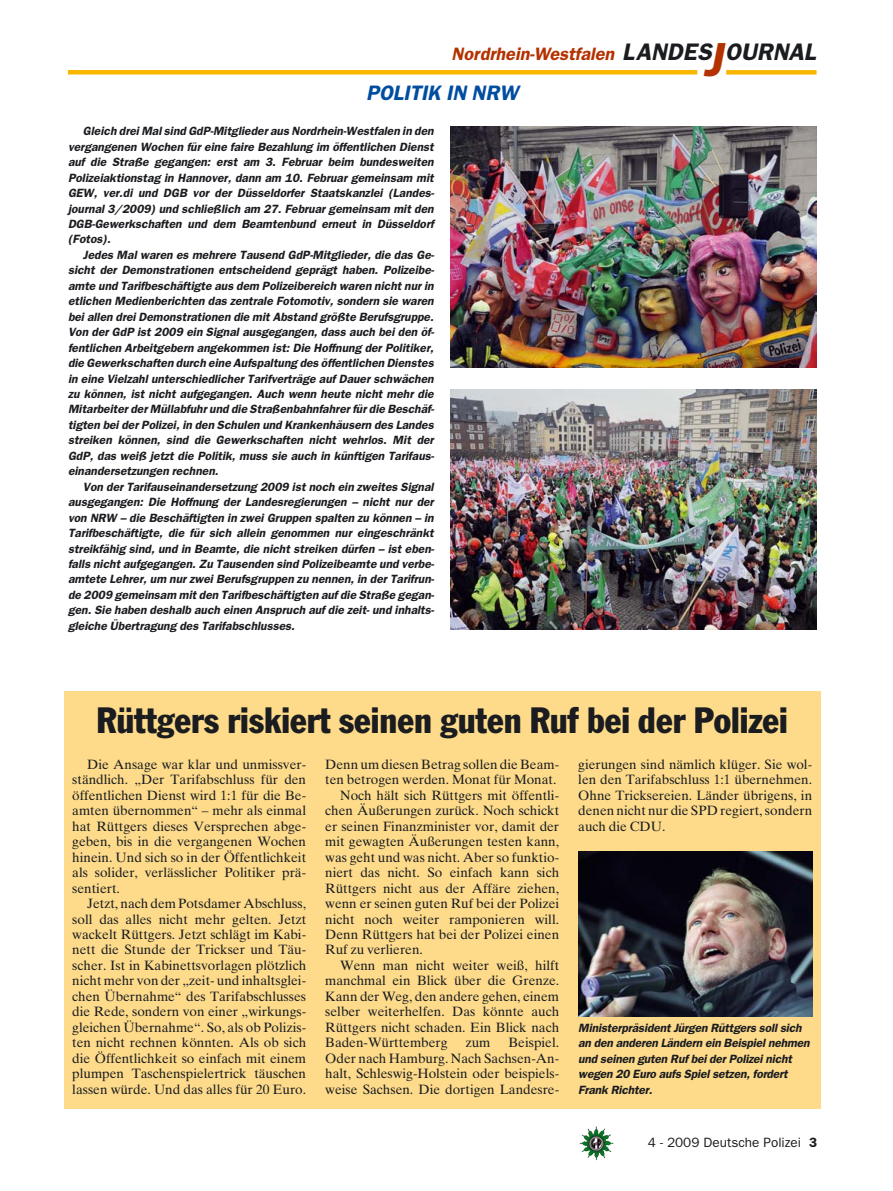
<style>
.page{position:relative;width:893px;height:1191px;background:#fff}
.page>*{position:absolute;margin:0;border:0;box-sizing:border-box;transform-origin:0 0}
.t1{font:condensed 36px "Franklin Gothic";color:#1b1c20}
.t2{font:italic 600 24px "Franklin Gothic";color:#1b1c20}
.t3{font:italic 600 21px "Franklin Gothic";color:#004d9f}
.t4{font:italic 600 18px "Franklin Gothic";color:#b43200}
.t5{font:13.5px/15.5px "Times Ten";color:#1b1c20;text-align:justify}
.t6{font:13.5px "Franklin Gothic";color:#1b1c20}
.t7{font:italic 600 12px/15.5px "Franklin Gothic";color:#1b1c20}
.s1{font-size:48px;color:#b43200}
.s2{font-weight:600}
</style>
<div class="page">
<div style="left:64px;top:691px;width:757px;height:418px;background:#fddb8b"></div>
<img style="left:582px;top:1128px;width:31px;height:32px">
<div style="left:68px;top:70px;width:629px;height:5px;background:#f9b700"></div>
<div style="left:726px;top:70px;width:90px;height:5px;background:#f9b700"></div>
<img style="left:451px;top:127px;width:365px;height:240px">
<img style="left:451px;top:390px;width:365px;height:239px">
<img style="left:578px;top:851px;width:234px;height:165px">
<h2 class="t2" style="left:622px;top:44px;width:110px">LANDES<span class="s1">J</span></h2>
<h3 class="t4" style="left:452px;top:48px;width:167px">Nordrhein-Westfalen</h3>
<h2 class="t2" style="left:725px;top:44px;width:92px">OURNAL</h2>
<h3 class="t3" style="left:366px;top:86px;width:157px">POLITIK IN NRW</h3>
<p class="t7" style="left:68px;top:124px;width:369px;text-indent:15px">Gleich dreiMalsind GdP-Mitglieder aus Nordrhein-Westfalen in den vergangenen Wochen für eine faire Bezahlung im öffentlichen Dienst auf die Straße gegangen: erst am 3. Februar beim bundesweiten Polizeiaktionstag in Hannover, dann am 10. Februar gemeinsam mit GEW, ver.di und DGB vor der Düsseldorfer Staatskanzlei (Landes - journal 3/2009) und schließlich am 27. Februar gemeinsam mit den DGB-Gewerkschaften und dem Beamtenbund erneut in Düsseldorf (Fotos).</p>
<p class="t7" style="left:68px;top:248px;width:369px;text-align:justify;text-indent:15px">Jedes Mal waren es mehrere Tausend GdP-Mitglieder, die das Ge&shy;sicht der Demonstrationen entscheidend geprägt haben. Polizeibe&shy;amte und Tarifbeschäftigte aus dem Polizeibereich waren nicht nur in etlichen Medienberichten das zentrale Fotomotiv, sondern sie waren bei allen drei Demonstrationen die mit Abstand größte Berufsgruppe.<br>Von der GdP ist 2009 ein Signal ausgegangen, dass auch bei den öf&shy;fentlichen Arbeitgebern angekommen ist: Die Hoffnung der Politiker, die Gewerkschaften durch eine Aufspaltung des öffentlichen Dienstes in eine Vielzahl unterschiedlicher Tarifverträge auf Dauer schwächen zu können, ist nicht aufgegangen. Auch wenn heute nicht mehr die Mitarbeiter der Müllabfuhr und die Straßenbahnfahrer für die Beschäf&shy;tigten bei der Polizei, in den Schulen und Krankenhäusern des Landes streiken können, sind die Gewerkschaften nicht wehrlos. Mit der GdP, das weiß jetzt die Politik, muss sie auch in künftigen Tarifaus&shy;einandersetzungen rechnen.</p>
<p class="t7" style="left:68px;top:480px;width:369px;text-align:justify;text-indent:15px">Von der Tarifauseinandersetzung 2009 ist noch ein zweites Signal ausgegangen: Die Hoffnung der Landesregierungen – nicht nur der von NRW – die Beschäftigten in zwei Gruppen spalten zu können – in Tarifbeschäftigte, die für sich allein genommen nur eingeschränkt streikfähig sind, und in Beamte, die nicht streiken dürfen – ist eben&shy;falls nicht aufgegangen. Zu Tausenden sind Polizeibeamte und verbe&shy;amtete Lehrer, um nur zwei Berufsgruppen zu nennen, in der Tarifrun&shy;de 2009 gemeinsam mit den Tarifbeschäftigten auf die Straße gegan&shy;gen. Sie haben deshalb auch einen Anspruch auf die zeit- und inhalts&shy;gleiche Übertragung des Tarifabschlusses.</p>
<h1 class="t1" style="left:97px;top:707px;width:693px">Rüttgers riskiert seinen guten Ruf bei der Polizei</h1>
<p class="t5" style="left:72px;top:758px;width:235px;text-indent:15px">Die Ansage war klar und unmissver&shy;ständlich. „Der Tarifabschluss für den öffentlichen Dienst wird 1:1 für die Be&shy;amten übernommen“ – mehr als einmal hat Rüttgers dieses Versprechen abge&shy;geben, bis in die vergangenen Wochen hinein. Und sich so in der Öffentlichkeit als solider, verlässlicher Politiker prä&shy;sentiert.</p>
<p class="t5" style="left:72px;top:897px;width:235px;text-indent:15px">Jetzt, nach dem Potsdamer Abschluss, soll das alles nicht mehr gelten. Jetzt wackelt Rüttgers. Jetzt schlägt im Kabi&shy;nett die Stunde der Trickser und Täu&shy;scher. Ist in Kabinettsvorlagen plötzlich nicht mehr von der „zeit- und inhaltsglei&shy;chen Übernahme“ des Tarifabschlusses die Rede, sondern von einer „wirkungs&shy;gleichen Übernahme“. So, als ob Polizis - ten nicht rechnen könnten. Als ob sich die Öffentlichkeit so einfach mit einem plumpen Taschenspielertrick täuschen lassen würde. Und das alles für 20 Euro.</p>
<p class="t5" style="left:325px;top:758px;width:235px">Denn um diesen Betrag sollen die Beam-</p>
<p class="t5" style="left:325px;top:773px;width:233px">ten betrogen werden. Monat für Monat.</p>
<p class="t5" style="left:340px;top:789px;width:220px">Noch hält sich Rüttgers mit öffentli-</p>
<p class="t5" style="left:325px;top:804px;width:235px">chen Äußerungen zurück. Noch schickt</p>
<p class="t5" style="left:325px;top:819px;width:235px">er seinen Finanzminister vor, damit der</p>
<p class="t5" style="left:325px;top:835px;width:235px">mit gewagten Äußerungen testen kann,</p>
<p class="t5" style="left:325px;top:850px;width:235px">was geht und was nicht. Aber so funktio-</p>
<p class="t5" style="left:325px;top:866px;width:235px">niert das nicht. So einfach kann sich</p>
<p class="t5" style="left:325px;top:881px;width:235px">Rüttgers nicht aus der Affäre ziehen,</p>
<p class="t5" style="left:325px;top:897px;width:235px">wenn er seinen guten Ruf bei der Polizei</p>
<p class="t5" style="left:325px;top:912px;width:235px">nicht noch weiter ramponieren will.</p>
<p class="t5" style="left:325px;top:928px;width:235px">Denn Rüttgers hat bei der Polizei einen</p>
<p class="t5" style="left:325px;top:943px;width:99px">Ruf zu verlieren.</p>
<p class="t5" style="left:340px;top:959px;width:220px">Wenn man nicht weiter weiß, hilft</p>
<p class="t5" style="left:325px;top:974px;width:235px">manchmal ein Blick über die Grenze.</p>
<p class="t5" style="left:325px;top:989px;width:235px">Kann der Weg, den andere gehen, einem</p>
<p class="t5" style="left:325px;top:1005px;width:235px">selber weiterhelfen. Das könnte auch</p>
<p class="t5" style="left:325px;top:1020px;width:235px">Rüttgers nicht schaden. Ein Blick nach</p>
<p class="t5" style="left:325px;top:1036px;width:124px">Baden-Württemberg</p>
<p class="t5" style="left:466px;top:1036px;width:26px">zum</p>
<p class="t5" style="left:325px;top:1036px;width:235px;text-indent:183px">Beispiel.<br>Oder nach Hamburg. Nach Sachsen-An&shy;halt, Schleswig-Holstein oder beispiels&shy;weise Sachsen. Die dortigen Landesre-</p>
<p class="t5" style="left:578px;top:758px;width:235px">gierungen sind nämlich klüger. Sie wol&shy;len den Tarifabschluss 1:1 übernehmen.<br>Ohne Tricksereien. Länder übrigens, in denen nicht nur die SPD regiert, sondern auch die CDU.</p>
<p class="t7" style="left:578px;top:1021px;width:235px">Ministerpräsident Jürgen Rüttgers soll sich an den anderen Ländern ein Beispiel nehmen und seinen guten Ruf bei der Polizei nicht wegen 20 Euro aufs Spiel setzen, fordert Frank Richter.</p>
<p class="t6" style="left:648px;top:1138px;width:171px">4 - 2009 Deutsche Polizei <span class="s2">3</span></p>
</div>
